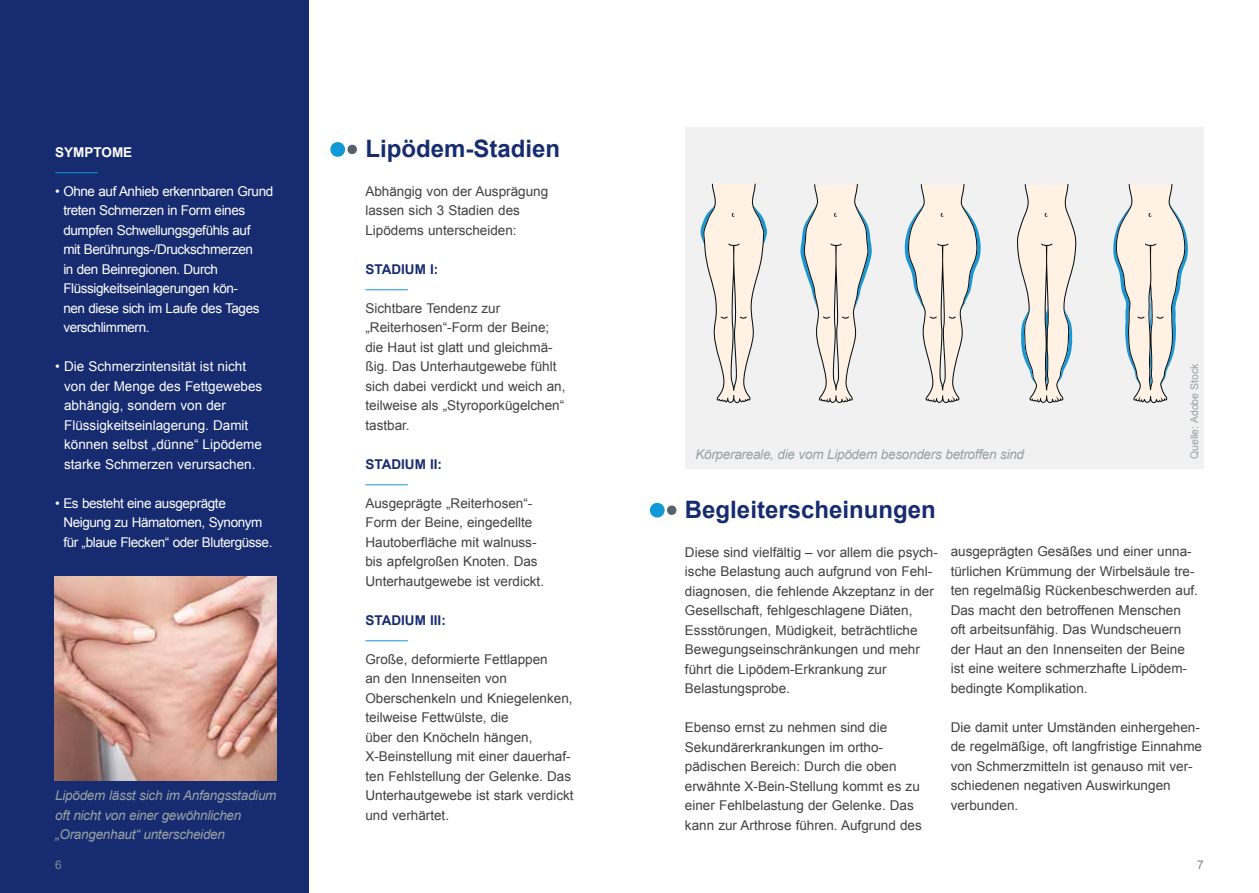
<style>
.page{position:relative;width:1259px;height:893px;background:#fff}
.page>*{position:absolute;margin:0;border:0;box-sizing:border-box;transform-origin:0 0}
.t1{font:700 24px "Arial";color:#172c70}
.t2{font:13.5px/19.5px "Arial";color:#414042}
.t3{font:13.5px/19.5px "Arial";letter-spacing:-.03em;color:#fff}
.t4{font:13.5px/19.5px "Arial";color:#fff}
.t5{font:italic 13.5px/19.5px "Arial";letter-spacing:-.02em;color:#97a1a4}
.t6{font:700 13.5px "Arial";color:#172c70}
.t7{font:700 13.5px "Arial";color:#fff}
.t8{font:12px "Arial";color:#7f8990}
.t9{font:10.5px "Arial";color:#97a1a4}
</style>
<div class="page">
<hr style="left:365px;top:289px;width:43px;height:1px;background:#1099d6">
<hr style="left:365px;top:484px;width:43px;height:1px;background:#1099d6">
<hr style="left:365px;top:640px;width:43px;height:1px;background:#1099d6">
<div style="left:0;top:0;width:308px;height:893px;background:#172c70"></div>
<hr style="left:55px;top:172px;width:43px;height:1px;background:#1099d6">
<img style="left:55px;top:576px;width:221px;height:205px">
<div style="left:685px;top:128px;width:518px;height:341px;background:#f1f1f1"></div>
<svg style="left:700px;top:184px;width:67px;height:219px"></svg>
<svg style="left:800px;top:184px;width:72px;height:219px"></svg>
<svg style="left:904px;top:184px;width:77px;height:219px"></svg>
<svg style="left:1113px;top:184px;width:75px;height:219px"></svg>
<svg style="left:1017px;top:184px;width:60px;height:219px"></svg>
<svg style="left:330px;top:142px;width:27px;height:15px"></svg>
<svg style="left:649px;top:502px;width:28px;height:16px"></svg>
<p class="t7" style="left:55px;top:143px;width:79px">SYMPTOME</p>
<p class="t3" style="left:63px;top:181px;width:211px;text-indent:-8px">• Ohne auf Anhieb erkennbaren Grund treten Schmerzen in Form eines dumpfen Schwellungsgefühls auf<br>mit Berührungs-/Druckschmerzen<br>in den Beinregionen. Durch<br>Flüssigkeitseinlagerungen kön-<br>nen diese sich im Laufe des Tages verschlimmern.</p>
<p class="t4" style="left:64px;top:357px;width:200px;text-indent:-9px">• Die Schmerzintensität ist nicht von der Menge des Fettgewebes abhängig, sondern von der<br>Flüssigkeitseinlagerung. Damit können selbst „dünne“ Lipödeme starke Schmerzen verursachen.</p>
<p class="t3" style="left:63px;top:493px;width:211px;text-indent:-8px">• Es besteht eine ausgeprägte<br>Neigung zu Hämatomen, Synonym für „blaue Flecken“ oder Blutergüsse.</p>
<p class="t5" style="left:55px;top:786px;width:223px">Lipödem lässt sich im Anfangsstadium oft nicht von einer gewöhnlichen „Orangenhaut“ unterscheiden</p>
<h1 class="t1" style="left:365px;top:132px;width:196px">Lipödem-Stadien</h1>
<p class="t2" style="left:365px;top:181px;width:184px">Abhängig von der Ausprägung lassen sich 3 Stadien des<br>Lipödems unterscheiden:</p>
<p class="t6" style="left:365px;top:260px;width:74px">STADIUM I:</p>
<p class="t2" style="left:365px;top:298px;width:201px">Sichtbare Tendenz zur „Reiterhosen“-Form der Beine; die Haut ist glatt und gleichmä&shy;ßig. Das Unterhautgewebe fühlt sich dabei verdickt und weich an, teilweise als „Styroporkügelchen“ tastbar.</p>
<p class="t6" style="left:365px;top:455px;width:78px">STADIUM II:</p>
<p class="t2" style="left:365px;top:493px;width:180px">Ausgeprägte „Reiterhosen“-<br>Form der Beine, eingedellte<br>Hautoberfläche mit walnuss&shy;bis apfelgroßen Knoten. Das<br>Unterhautgewebe ist verdickt.</p>
<p class="t6" style="left:365px;top:611px;width:82px">STADIUM III:</p>
<p class="t2" style="left:365px;top:649px;width:210px">Große, deformierte Fettlappen<br>an den Innenseiten von<br>Oberschenkeln und Kniegelenken, teilweise Fettwülste, die<br>über den Knöcheln hängen,<br>X-Beinstellung mit einer dauerhaf&shy;ten Fehlstellung der Gelenke. Das<br>Unterhautgewebe ist stark verdickt und verhärtet.</p>
<p class="t5" style="left:695px;top:445px;width:330px">Körperareale, die vom Lipödem besonders betroffen sind</p>
<h1 class="t1" style="left:685px;top:493px;width:252px">Begleiterscheinungen</h1>
<p class="t9" style="left:1187px;top:459px;width:97px;rotate:-90deg">Quelle: Adobe Stock</p>
<p class="t2" style="left:685px;top:542px;width:254px">Diese sind vielfältig – vor allem die psych&shy;ische Belastung auch aufgrund von Fehl&shy;diagnosen, die fehlende Akzeptanz in der Gesellschaft, fehlgeschlagene Diäten, Essstörungen, Müdigkeit, beträchtliche Bewegungseinschränkungen und mehr führt die Lipödem-Erkrankung zur Belastungsprobe.</p>
<p class="t2" style="left:685px;top:718px;width:238px">Ebenso ernst zu nehmen sind die Sekundärerkrankungen im ortho&shy;pädischen Bereich: Durch die oben erwähnte X-Bein-Stellung kommt es zu einer Fehlbelastung der Gelenke. Das kann zur Arthrose führen. Aufgrund des</p>
<p class="t2" style="left:950px;top:542px;width:249px">ausgeprägten Gesäßes und einer unna&shy;türlichen Krümmung der Wirbelsäule tre&shy;ten regelmäßig Rückenbeschwerden auf.<br>Das macht den betroffenen Menschen oft arbeitsunfähig. Das Wundscheuern der Haut an den Innenseiten der Beine ist eine weitere schmerzhafte Lipödem&shy;bedingte Komplikation.</p>
<p class="t2" style="left:950px;top:718px;width:253px">Die damit unter Umständen einhergehen&shy;de regelmäßige, oft langfristige Einnahme von Schmerzmitteln ist genauso mit ver&shy;schiedenen negativen Auswirkungen verbunden.</p>
<p class="t8" style="left:55px;top:856px;width:8px">6</p>
<p class="t8" style="left:1197px;top:856px;width:8px">7</p>
</div>
